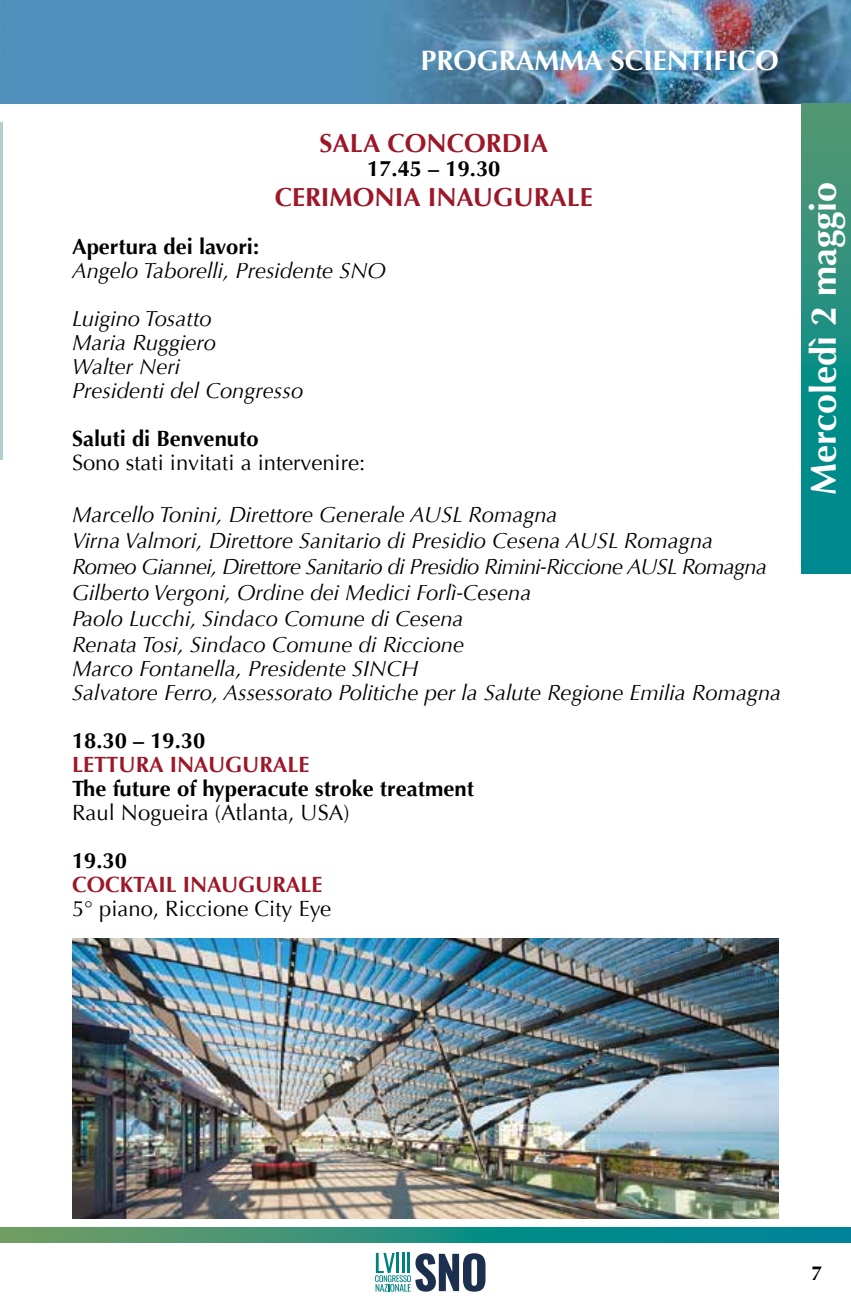
<style>
.page{position:relative;width:851px;height:1304px;background:#fff}
.page>*{position:absolute;margin:0;border:0;box-sizing:border-box;transform-origin:0 0}
.t1{font:700 36px "Optima";color:#fff}
.t2{font:700 32px "Optima";color:#fff}
.t3{font:700 28px "Optima";color:#fff}
.t4{font:700 26px "Optima";color:#9c1829}
.t5{font:italic 22px/26px "Optima";color:#000}
.t6{font:700 22px "Optima";color:#000}
.t7{font:22px "Optima";color:#000}
.t8{font:700 22px "Optima";color:#9c1829}
.t9{font:700 20px "Optima";color:#000}
</style>
<div class="page">
<svg style="left:0;top:1228px;width:850px;height:15px;background:#288f80"></svg>
<svg style="left:375px;top:1253px;width:110px;height:39px"></svg>
<img style="left:0;top:0;width:850px;height:104px">
<hr style="left:0;top:122px;width:2px;height:337px;background:#b1cfd0">
<svg style="left:801px;top:103px;width:49px;height:471px;background:#1e8f81"></svg>
<img style="left:72px;top:938px;width:706px;height:280px">
<p class="t3" style="left:421px;top:44px;width:359px">PROGRAMMA SCIENTIFICO</p>
<p class="t4" style="left:319px;top:128px;width:230px">SALA CONCORDIA</p>
<p class="t6" style="left:367px;top:155px;width:135px">17.45 – 19.30</p>
<p class="t4" style="left:275px;top:182px;width:320px">CERIMONIA INAUGURALE</p>
<p class="t6" style="left:72px;top:233px;width:188px">Apertura dei lavori:</p>
<p class="t5" style="left:72px;top:246px;width:315px;line-height:48px">Angelo Taborelli, Presidente SNO<br>Luigino Tosatto</p>
<p class="t5" style="left:72px;top:330px;width:233px;line-height:24px">Maria Ruggiero<br>Walter Neri<br>Presidenti del Congresso</p>
<p class="t6" style="left:72px;top:425px;width:188px">Saluti di Benvenuto</p>
<p class="t7" style="left:72px;top:449px;width:294px">Sono stati invitati a intervenire:</p>
<p class="t5" style="left:72px;top:501px;width:696px">Marcello Tonini, Direttore Generale AUSL Romagna<br>Virna Valmori, Direttore Sanitario di Presidio Cesena AUSL Romagna Romeo Giannei, Direttore Sanitario di Presidio Rimini-Riccione AUSL Romagna Gilberto Vergoni, Ordine dei Medici Forlì-Cesena<br>Paolo Lucchi, Sindaco Comune di Cesena<br>Renata Tosi, Sindaco Comune di Riccione</p>
<p class="t5" style="left:72px;top:656px;width:710px;line-height:24px">Marco Fontanella, Presidente SINCH<br>Salvatore Ferro, Assessorato Politiche per la Salute Regione Emilia Romagna</p>
<p class="t6" style="left:72px;top:727px;width:135px">18.30 – 19.30</p>
<p class="t8" style="left:72px;top:751px;width:239px">LETTURA INAUGURALE</p>
<p class="t6" style="left:72px;top:775px;width:403px">The future of hyperacute stroke treatment</p>
<p class="t7" style="left:72px;top:799px;width:279px">Raul Nogueira (Atlanta, USA)</p>
<p class="t6" style="left:72px;top:847px;width:57px">19.30</p>
<p class="t8" style="left:72px;top:871px;width:252px">COCKTAIL INAUGURALE</p>
<p class="t7" style="left:72px;top:895px;width:261px">5° piano, Riccione City Eye</p>
<h1 class="t1" style="left:802px;top:495px;width:315px;rotate:-90deg">Mercoledì 2 maggio</h1>
<h2 class="t2" style="left:804px;top:478px;width:280px;rotate:-90deg">Mercoledì 2 maggio</h2>
<p class="t9" style="left:811px;top:1261px;width:13px">7</p>
</div>
